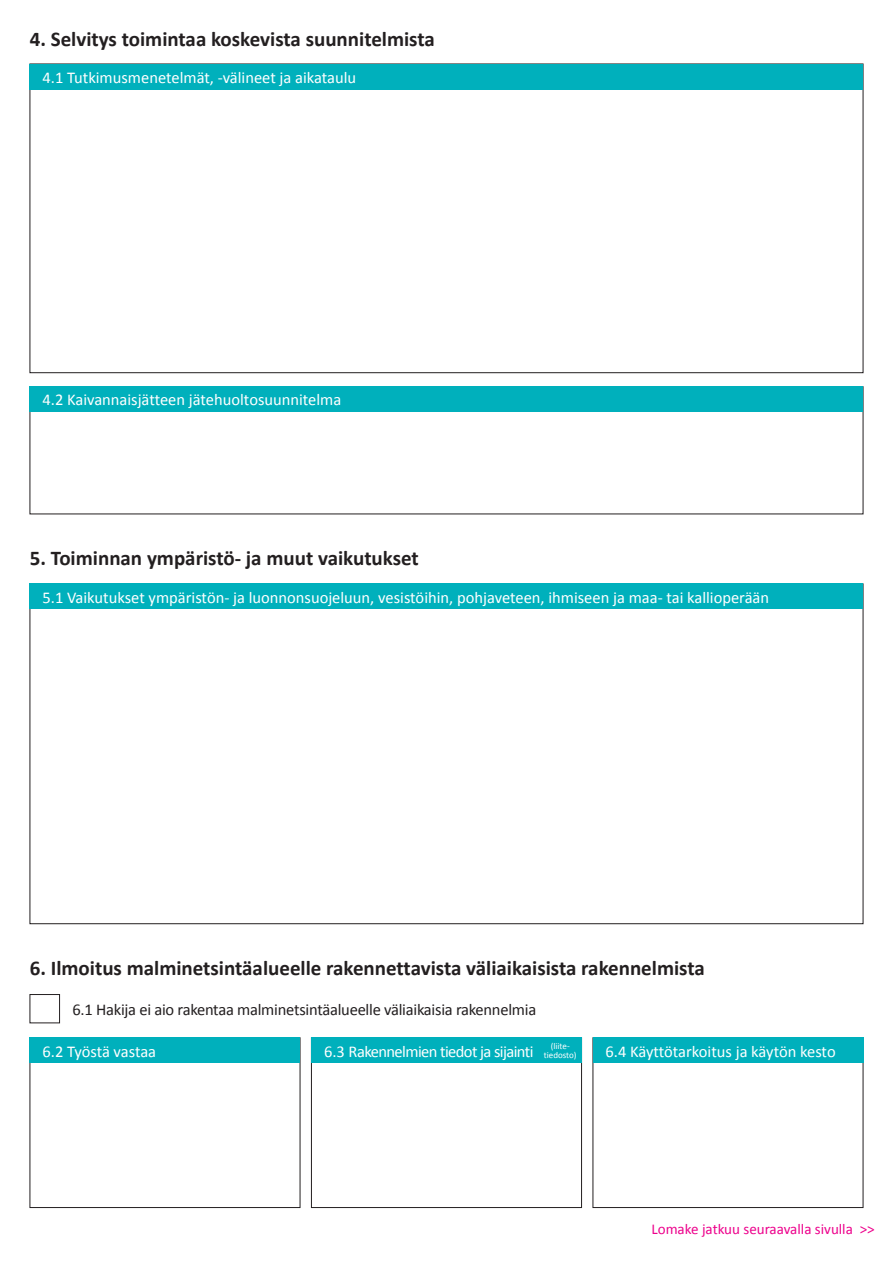
<style>
.page{position:relative;width:893px;height:1263px;background:#fff}
.page>*{position:absolute;margin:0;border:0;box-sizing:border-box;transform-origin:0 0}
.t1{font:700 21px "Calibri";color:#231f20}
.t2{font:16.5px "Calibri";color:#fff}
.t3{font:16.5px "Calibri";letter-spacing:-.015em;color:#231f20}
.t4{font:16.5px "Calibri";letter-spacing:-.035em;color:#fff}
.t5{font:15px "Calibri";color:#ed028c}
.t6{font:9px/9px "Calibri";color:#fff;text-align:center}
</style>
<div class="page">
<div style="left:30px;top:64px;width:833px;height:25px;background:#00b0bc"></div>
<div style="left:30px;top:584px;width:833px;height:25px;background:#00b0bc"></div>
<div style="left:30px;top:386px;width:833px;height:26px;background:#00b0bc"></div>
<div style="left:30px;top:1037px;width:270px;height:171px;border:1px solid #231f20"></div>
<div style="left:30px;top:1037px;width:270px;height:26px;background:#00b0bc"></div>
<div style="left:593px;top:1037px;width:270px;height:171px;border:1px solid #231f20"></div>
<div style="left:593px;top:1037px;width:270px;height:26px;background:#00b0bc"></div>
<div style="left:311px;top:1037px;width:271px;height:171px;border:1px solid #231f20"></div>
<div style="left:311px;top:1037px;width:271px;height:26px;background:#00b0bc"></div>
<div style="left:30px;top:994px;width:30px;height:29px;border:1px solid #231f20"></div>
<p class="t1" style="left:30px;top:25px;width:407px">4. Selvitys toimintaa koskevista suunnitelmista</p>
<p class="t2" style="left:43px;top:67px;width:315px">4.1 Tutkimusmenetelmät, -välineet ja aikataulu</p>
<p class="t2" style="left:43px;top:390px;width:300px">4.2 Kaivannaisjätteen jätehuoltosuunnitelma</p>
<p class="t1" style="left:30px;top:545px;width:391px">5. Toiminnan ympäristö- ja muut vaikutukset</p>
<p class="t2" style="left:43px;top:587px;width:728px">5.1 Vaikutukset ympäristön- ja luonnonsuojeluun, vesistöihin, pohjaveteen, ihmiseen ja maa- tai kallioperään</p>
<p class="t1" style="left:30px;top:955px;width:677px">6. Ilmoitus malminetsintäalueelle rakennettavista väliaikaisista rakennelmista</p>
<p class="t3" style="left:72px;top:999px;width:465px">6.1 Hakija ei aio rakentaa malminetsintäalueelle väliaikaisia rakennelmia</p>
<p class="t6" style="left:544px;top:1041px;width:34px">(liite&shy;tiedosto)</p>
<p class="t2" style="left:43px;top:1041px;width:115px">6.2 Työstä vastaa</p>
<p class="t4" style="left:324px;top:1041px;width:211px">6.3 Rakennelmien tiedot ja sijainti</p>
<p class="t2" style="left:605px;top:1041px;width:232px">6.4 Käyttötarkoitus ja käytön kesto</p>
<p class="t5" style="left:651px;top:1219px;width:225px">Lomake jatkuu seuraavalla sivulla &gt;&gt;</p>
</div>
